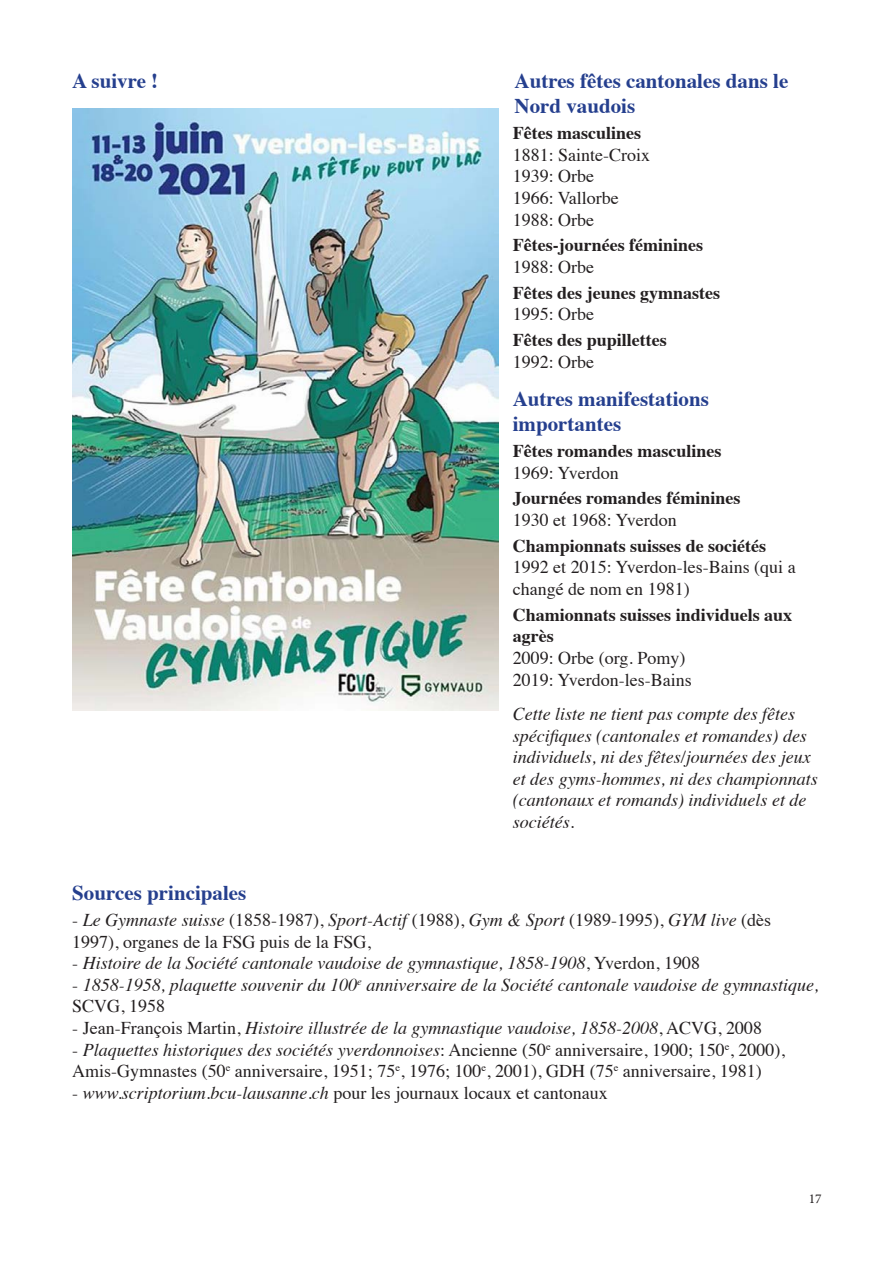
<style>
.page{position:relative;width:893px;height:1263px;background:#fff}
.page>*{position:absolute;margin:0;border:0;box-sizing:border-box;transform-origin:0 0}
.t1{font:700 21px/25.2px "Times";color:#253f8e}
.t2{font:18px/21.6px "Times";color:#231f20}
.t3{font:italic 18px/21.6px "Times";color:#231f20}
.t4{font:700 18px/21.6px "Times";color:#231f20}
.t5{font:13.5px "Minion Pro";color:#231f20}
.s1{font-style:italic}
.s2{font-style:normal}
</style>
<div class="page">
<img style="left:72px;top:109px;width:426px;height:602px">
<p class="t1" style="left:72px;top:66px;width:87px">A suivre !</p>
<p class="t1" style="left:514px;top:66px;width:275px">Autres fêtes cantonales dans le<br>Nord vaudois</p>
<p class="t4" style="left:513px;top:120px;width:130px">Fêtes masculines</p>
<p class="t2" style="left:513px;top:142px;width:139px">1881: Sainte-Croix</p>
<p class="t2" style="left:513px;top:164px;width:83px">1939: Orbe</p>
<p class="t2" style="left:513px;top:185px;width:108px">1966: Vallorbe</p>
<p class="t2" style="left:513px;top:207px;width:83px">1988: Orbe</p>
<p class="t4" style="left:513px;top:233px;width:192px">Fêtes-journées féminines</p>
<p class="t2" style="left:513px;top:255px;width:83px">1988: Orbe</p>
<p class="t4" style="left:513px;top:280px;width:209px">Fêtes des jeunes gymnastes</p>
<p class="t2" style="left:513px;top:302px;width:83px">1995: Orbe</p>
<p class="t4" style="left:513px;top:327px;width:155px">Fêtes des pupillettes</p>
<p class="t2" style="left:513px;top:349px;width:83px">1992: Orbe</p>
<p class="t1" style="left:513px;top:384px;width:198px">Autres manifestations importantes</p>
<p class="t4" style="left:513px;top:438px;width:210px">Fêtes romandes masculines</p>
<p class="t2" style="left:513px;top:460px;width:108px">1969: Yverdon</p>
<p class="t4" style="left:513px;top:486px;width:229px">Journées romandes féminines</p>
<p class="t2" style="left:513px;top:508px;width:166px">1930 et 1968: Yverdon</p>
<p class="t4" style="left:513px;top:533px;width:255px">Championnats suisses de sociétés</p>
<p class="t2" style="left:513px;top:555px;width:284px">1992 et 2015: Yverdon-les-Bains (qui a changé de nom en 1981)</p>
<p class="t4" style="left:513px;top:602px;width:281px">Chamionnats suisses individuels aux agrès</p>
<p class="t2" style="left:513px;top:646px;width:174px">2009: Orbe (org. Pomy)</p>
<p class="t2" style="left:513px;top:667px;width:181px">2019: Yverdon-les-Bains</p>
<p class="t3" style="left:513px;top:702px;width:306px">Cette liste ne tient pas compte des fêtes spécifiques (cantonales et romandes) des individuels, ni des fêtes/journées des jeux et des gyms-hommes, ni des championnats (cantonaux et romands) individuels et de sociétés.</p>
<p class="t1" style="left:72px;top:878px;width:176px">Sources principales</p>
<p class="t2" style="left:72px;top:907px;width:700px">- <span class="s1">Le Gymnaste suisse</span> (1858-1987), <span class="s1">Sport-Actif</span> (1988), <span class="s1">Gym &amp; Sport</span> (1989-1995), <span class="s1">GYM live</span> (dès<br>1997), organes de la FSG puis de la FSG,</p>
<p class="t3" style="left:72px;top:951px;width:629px"><span class="s2">-</span> Histoire de la Société cantonale vaudoise de gymnastique, 1858-1908<span class="s2">, Yverdon, 1908</span></p>
<p class="t3" style="left:72px;top:973px;width:748px"><span class="s2">-</span> 1858-1958, plaquette souvenir du 100<sup>e</sup> anniversaire de la Société cantonale vaudoise de gymnastique,<br><span class="s2">SCVG, 1958</span></p>
<p class="t3" style="left:72px;top:1016px;width:691px"><span class="s2">- Jean-François Martin,</span> Histoire illustrée de la gymnastique vaudoise, 1858-2008<span class="s2">, ACVG, 2008</span></p>
<p class="t2" style="left:72px;top:1037px;width:714px">- <span class="s1">Plaquettes historiques des sociétés yverdonnoises</span>: Ancienne (50<sup>e</sup> anniversaire, 1900; 150<sup>e</sup>, 2000),<br>Amis-Gymnastes (50<sup>e</sup> anniversaire, 1951; 75<sup>e</sup>, 1976; 100<sup>e</sup>, 2001), GDH (75<sup>e</sup> anniversaire, 1981)</p>
<p class="t2" style="left:72px;top:1080px;width:537px">- <span class="s1">www.scriptorium.bcu-lausanne.ch</span> pour les journaux locaux et cantonaux</p>
<p class="t5" style="left:809px;top:1189px;width:14px">17</p>
</div>
